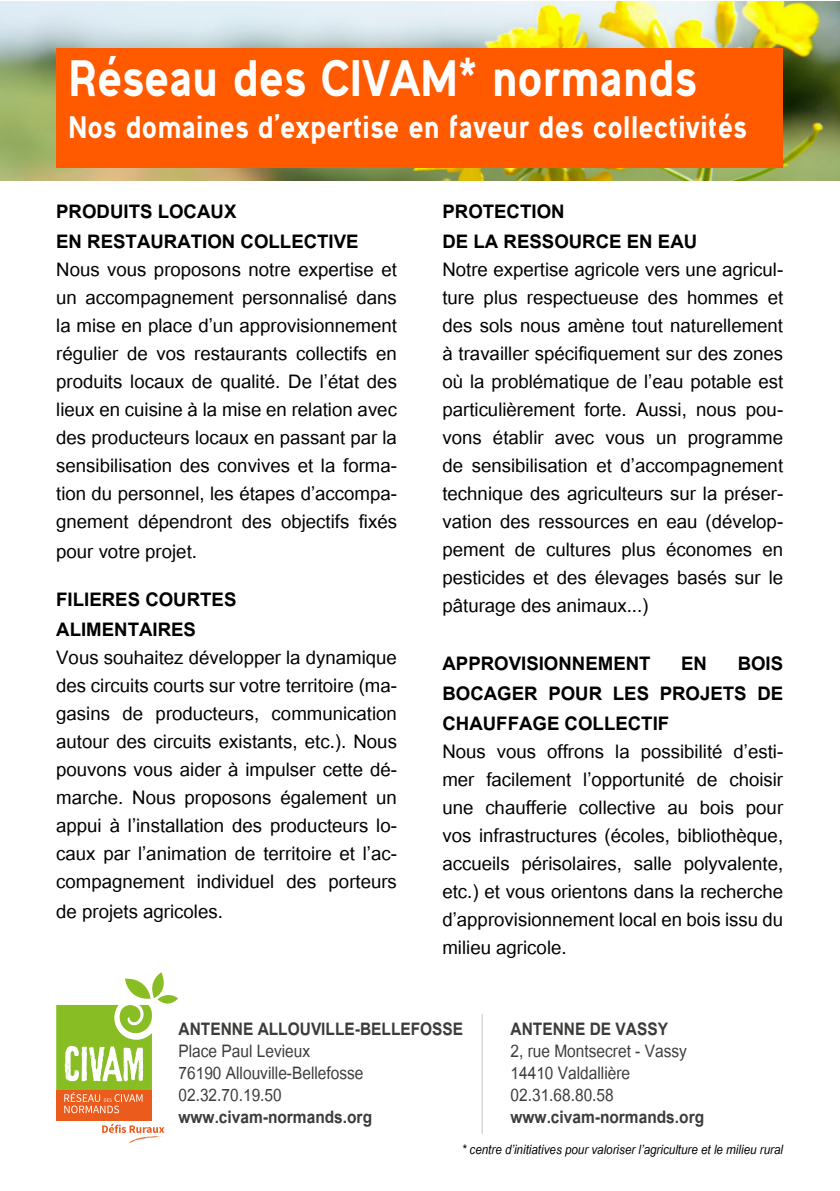
<style>
.page{position:relative;width:840px;height:1191px;background:#fff}
.page>*{position:absolute;margin:0;border:0;box-sizing:border-box;transform-origin:0 0}
.t1{font:800 46px "Ogonek";letter-spacing:-.01em;color:#fff;scale:.8 1}
.t2{font:800 28px "Ogonek";color:#fff;scale:.8 1}
.t3{font:26px/28.2px "Utsaah";color:#000;text-align:justify}
.t4{font:700 26px/30px "Utsaah";color:#000}
.t5{font:24px/22px "Utsaah";color:#3c3c3b;scale:.9 1}
.t6{font:700 24px "Utsaah";color:#3c3c3b;scale:.9 1}
.t7{font:italic 18px "Utsaah";color:#000;scale:.9 1}
</style>
<div class="page">
<img style="left:0;top:1px;width:839px;height:179px">
<div style="left:57px;top:48px;width:725px;height:119px;background:#ff5a00"></div>
<div style="left:56px;top:1090px;width:96px;height:31px;background:#eb5c1c"></div>
<svg style="left:56px;top:972px;width:122px;height:141px"></svg>
<svg style="left:102px;top:1123px;width:63px;height:20px"></svg>
<hr style="left:481px;top:1013px;width:1px;height:121px;background:#c6c6c6">
<h1 class="t1" style="left:68px;top:42px;width:787px">Réseau des CIVAM* normands</h1>
<p class="t2" style="left:68px;top:105px;width:849px">Nos domaines d’expertise en faveur des collectivités</p>
<p class="t4" style="left:56px;top:197px;width:304px">PRODUITS LOCAUX<br>EN RESTAURATION COLLECTIVE</p>
<p class="t3" style="left:56px;top:256px;width:342px">Nous vous proposons notre expertise et un accompagnement personnalisé dans la mise en place d’un approvisionnement régulier de vos restaurants collectifs en produits locaux de qualité. De l’état des lieux en cuisine à la mise en relation avec des producteurs locaux en passant par la sensibilisation des convives et la forma&shy;tion du personnel, les étapes d’accompa&shy;gnement dépendront des objectifs fixés pour votre projet.</p>
<p class="t4" style="left:56px;top:585px;width:182px">FILIERES COURTES<br>ALIMENTAIRES</p>
<p class="t3" style="left:56px;top:644px;width:342px">Vous souhaitez développer la dynamique des circuits courts sur votre territoire (ma&shy;gasins de producteurs, communication autour des circuits existants, etc.). Nous pouvons vous aider à impulser cette dé&shy;marche. Nous proposons également un appui à l’installation des producteurs lo&shy;caux par l’animation de territoire et l’ac&shy;compagnement individuel des porteurs de projets agricoles.</p>
<p class="t4" style="left:442px;top:197px;width:256px">PROTECTION<br>DE LA RESSOURCE EN EAU</p>
<p class="t3" style="left:442px;top:256px;width:342px">Notre expertise agricole vers une agricul&shy;ture plus respectueuse des hommes et des sols nous amène tout naturellement à travailler spécifiquement sur des zones où la problématique de l’eau potable est particulièrement forte. Aussi, nous pou&shy;vons établir avec vous un programme de sensibilisation et d’accompagnement technique des agriculteurs sur la préser&shy;vation des ressources en eau (dévelop&shy;pement de cultures plus économes en pesticides et des élevages basés sur le pâturage des animaux...)</p>
<p class="t4" style="left:442px;top:649px;width:342px;text-align:justify">APPROVISIONNEMENT EN BOIS BOCAGER POUR LES PROJETS DE CHAUFFAGE COLLECTIF</p>
<p class="t3" style="left:442px;top:738px;width:342px">Nous vous offrons la possibilité d’esti&shy;mer facilement l’opportunité de choisir une chaufferie collective au bois pour vos infrastructures (écoles, bibliothèque, accueils périsolaires, salle polyvalente, etc.) et vous orientons dans la recherche d’approvisionnement local en bois issu du milieu agricole.</p>
<p class="t6" style="left:178px;top:1015px;width:318px">ANTENNE ALLOUVILLE-BELLEFOSSE</p>
<p class="t5" style="left:178px;top:1040px;width:207px">Place Paul Levieux<br>76190 Allouville-Bellefosse<br>02.32.70.19.50</p>
<p class="t6" style="left:178px;top:1103px;width:216px">www.civam-normands.org</p>
<p class="t6" style="left:510px;top:1015px;width:176px">ANTENNE DE VASSY</p>
<p class="t5" style="left:510px;top:1040px;width:197px">2, rue Montsecret - Vassy<br>14410 Valdallière<br>02.31.68.80.58</p>
<p class="t6" style="left:510px;top:1103px;width:216px">www.civam-normands.org</p>
<p class="t7" style="left:461px;top:1139px;width:358px">* centre d’initiatives pour valoriser l’agriculture et le milieu rural</p>
</div>
